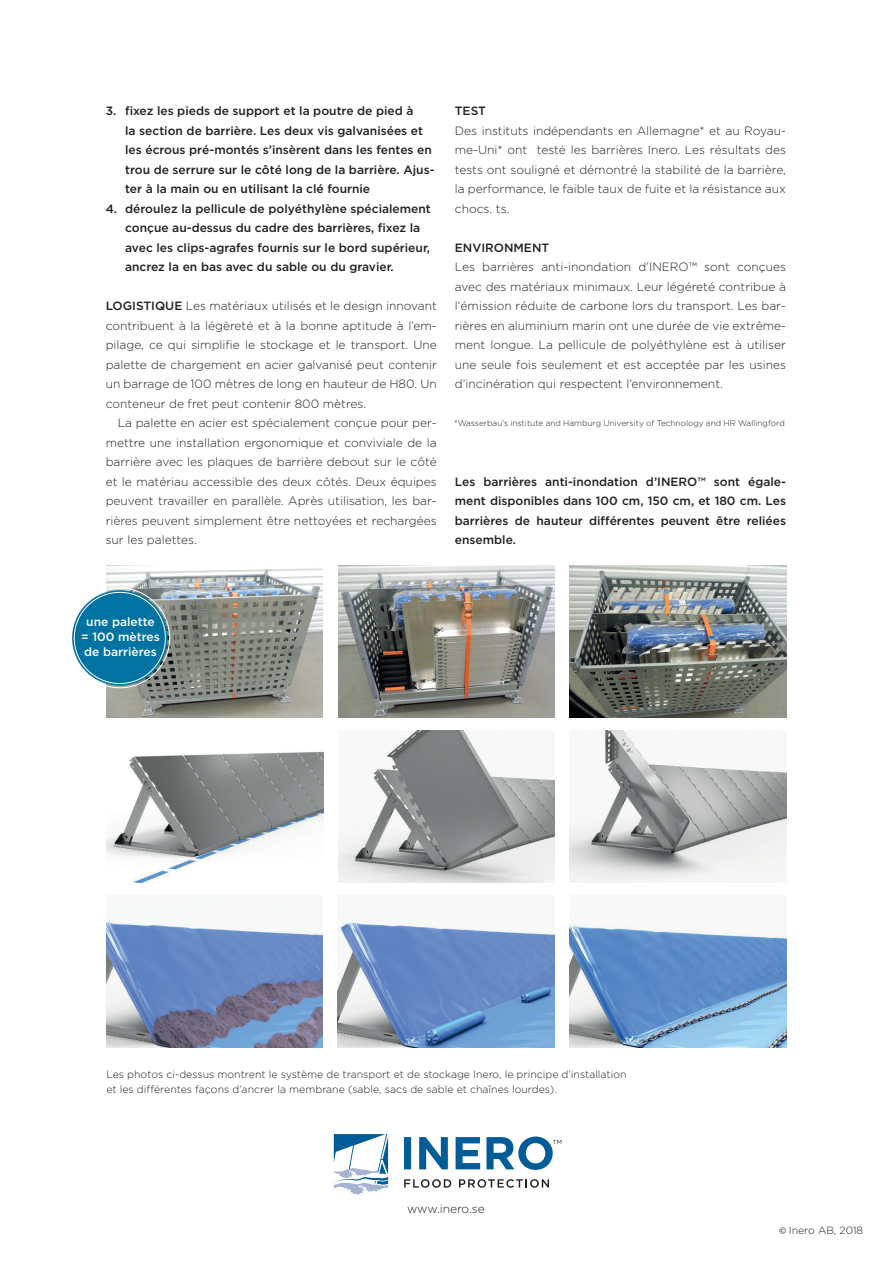
<style>
.page{position:relative;width:893px;height:1263px;background:#fff}
.page>*{position:absolute;margin:0;border:0;box-sizing:border-box;transform-origin:0 0}
.t1{font:300 12px/19.5px "Gotham";color:#231f20;text-align:justify}
.t2{font:500 12px/19.5px "Gotham";color:#231f20}
.t3{font:500 12px/15px "Gotham";color:#fff;text-align:center}
.t4{font:300 10.5px/15px "Gotham";color:#231f20}
.t5{font:300 8.25px "Gotham";color:#231f20}
.s1{font-weight:500}
.s2{font-family:"Minion Pro";font-weight:400}
</style>
<div class="page">
<svg style="left:333px;top:1134px;width:55px;height:61px"></svg>
<svg style="left:404px;top:1179px;width:47px;height:9px"></svg>
<svg style="left:459px;top:1179px;width:90px;height:9px"></svg>
<svg style="left:404px;top:1136px;width:157px;height:34px"></svg>
<img style="left:106px;top:566px;width:217px;height:151px">
<img style="left:337px;top:923px;width:217px;height:124px">
<img style="left:106px;top:922px;width:217px;height:125px">
<img style="left:570px;top:925px;width:217px;height:122px">
<div style="left:72px;top:590px;width:96px;height:96px;background:#0073a3;border-radius:50%"></div>
<img style="left:338px;top:731px;width:217px;height:151px">
<img style="left:106px;top:751px;width:217px;height:131px">
<img style="left:570px;top:731px;width:217px;height:151px">
<img style="left:570px;top:566px;width:217px;height:151px">
<img style="left:338px;top:566px;width:217px;height:151px">
<p class="t2" style="left:125px;top:101px;width:311px;text-indent:-20px">3. fixez les pieds de support et la poutre de pied à<br>la section de barrière. Les deux vis galvanisées et les écrous pré-montés s’insèrent dans les fentes en trou de serrure sur le côté long de la barrière. Ajus&shy;ter à la main ou en utilisant la clé fournie</p>
<p class="t2" style="left:125px;top:198px;width:307px;text-indent:-20px">4. déroulez la pellicule de polyéthylène spécialement conçue au-dessus du cadre des barrières, fixez la avec les clips-agrafes fournis sur le bord supérieur, ancrez la en bas avec du sable ou du gravier.</p>
<p class="t1" style="left:106px;top:296px;width:333px"><span class="s1">LOGISTIQUE</span> Les matériaux utilisés et le design innovant contribuent à la légèreté et à la bonne aptitude à l’em&shy;pilage, ce qui simplifie le stockage et le transport. Une palette de chargement en acier galvanisé peut contenir un barrage de 100 mètres de long en hauteur de H80. Un conteneur de fret peut contenir 800 mètres.</p>
<p class="t1" style="left:106px;top:413px;width:333px;text-indent:12px">La palette en acier est spécialement conçue pour per&shy;mettre une installation ergonomique et conviviale de la barrière avec les plaques de barrière debout sur le côté et le matériau accessible des deux côtés. Deux équipes peuvent travailler en parallèle. Après utilisation, les bar&shy;rières peuvent simplement être nettoyées et rechargées sur les palettes.</p>
<p class="t2" style="left:455px;top:101px;width:33px">TEST</p>
<p class="t1" style="left:455px;top:121px;width:333px">Des instituts indépendants en Allemagne* et au Royau&shy;me-Uni* ont testé les barrières Inero. Les résultats des tests ont souligné et démontré la stabilité de la barrière, la performance, le faible taux de fuite et la résistance aux chocs. ts.</p>
<p class="t2" style="left:455px;top:237px;width:96px">ENVIRONMENT</p>
<p class="t1" style="left:455px;top:257px;width:333px">Les barrières anti-inondation d’INERO™ sont conçues avec des matériaux minimaux. Leur légéreté contribue à l’émission réduite de carbone lors du transport. Les bar&shy;rières en aluminium marin ont une durée de vie extrême&shy;ment longue. La pellicule de polyéthylène est à utiliser une seule fois seulement et est acceptée par les usines d’incinération qui respectent l’environnement.</p>
<p class="t5" style="left:454px;top:419px;width:332px">*Wasserbau’s institute and Hamburg University of Technology and HR Wallingford</p>
<p class="t2" style="left:455px;top:471px;width:333px;text-align:justify">Les barrières anti-inondation d’INERO™ sont égale&shy;ment disponibles dans 100 cm, 150 cm, et 180 cm. Les barrières de hauteur différentes peuvent être reliées ensemble.</p>
<p class="t3" style="left:81px;top:614px;width:80px">une palette = 100 mètres de barrières</p>
<p class="t4" style="left:106px;top:1067px;width:522px">Les photos ci-dessus montrent le système de transport et de stockage Inero, le principe d’installation et les différentes façons d’ancrer la membrane (sable, sacs de sable et chaînes lourdes).</p>
<p class="t1" style="left:407px;top:1198px;width:79px">www.inero.se</p>
<p class="t4" style="left:779px;top:1222px;width:86px"><span class="s2">©</span> Inero AB, 2018</p>
</div>
